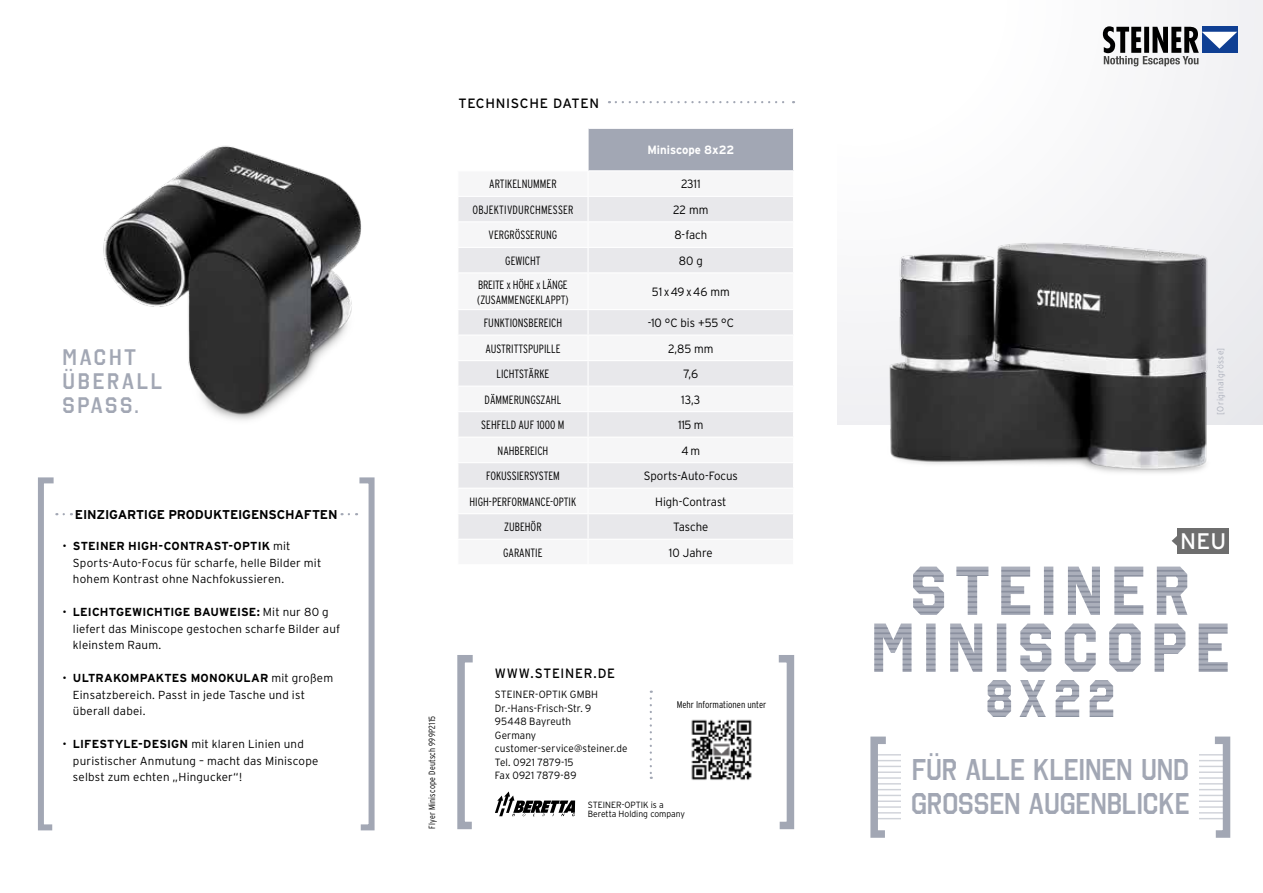
<style>
.page{position:relative;width:1263px;height:893px;background:#fff}
.page>*{position:absolute;margin:0;border:0;box-sizing:border-box;transform-origin:0 0}
.t1{font:30px/33.8px "Octin College Sb";letter-spacing:-.005em;color:#a2a7b4;scale:.95 1}
.t2{font:22.5px/24px "Octin College Sb";letter-spacing:.12em;color:#a2a7b4}
.t3{font:22.5px "Interstate";color:#fff}
.t4{font:13.5px "Interstate";letter-spacing:.05em;color:#000}
.t5{font:13.5px "Interstate";letter-spacing:.05em;color:#000;scale:.95 1}
.t6{font:700 12.75px "Interstate";letter-spacing:-.01em;color:#000}
.t7{font:300 condensed 12px/15px "Interstate";color:#000;scale:.95 1}
.t8{font:300 12px "Interstate";color:#000;scale:.95 1}
.t9{font:300 condensed 12px "Interstate";letter-spacing:.02em;color:#000;scale:.95 1}
.t10{font:700 12px "Interstate";color:#fff;scale:.95 1}
.t11{font:300 12px "Interstate";letter-spacing:.06em;color:#000;scale:.95 1}
.t12{font:300 11.7px/16.5px "Interstate";letter-spacing:.015em;color:#000}
.t13{font:300 10.5px/13.5px "Interstate";letter-spacing:.01em;color:#000;scale:.95 1}
.t14{font:300 condensed 9.75px "Interstate";color:#000}
.t15{font:300 9px/9px "Interstate";color:#000;scale:.95 1}
.t16{font:300 condensed 9px "Interstate";letter-spacing:.025em;color:#000}
.t17{font:300 9px "Interstate";letter-spacing:.045em;color:#acb0bb;scale:.95 1}
.s1{font-weight:700}
</style>
<div class="page">
<img style="left:691px;top:719px;width:61px;height:61px">
<div style="left:838px;top:0;width:425px;height:425px;background:linear-gradient(to right,#fff,#f2f2f4)"></div>
<svg style="left:870px;top:736px;width:23px;height:102px"></svg>
<svg style="left:1207px;top:736px;width:24px;height:102px"></svg>
<hr style="left:875px;top:789px;width:351px;height:1px;background:#a2a7b4">
<hr style="left:875px;top:795px;width:351px;height:1px;background:#a2a7b4">
<hr style="left:875px;top:766px;width:351px;height:1px;background:#a2a7b4">
<hr style="left:875px;top:760px;width:351px;height:1px;background:#a2a7b4">
<hr style="left:875px;top:754px;width:351px;height:1px;background:#a2a7b4">
<hr style="left:875px;top:800px;width:351px;height:2px;background:#a2a7b4">
<hr style="left:875px;top:771px;width:351px;height:2px;background:#a2a7b4">
<hr style="left:875px;top:806px;width:351px;height:2px;background:#a2a7b4">
<hr style="left:875px;top:812px;width:351px;height:2px;background:#a2a7b4">
<hr style="left:875px;top:818px;width:351px;height:1px;background:#a2a7b4">
<hr style="left:875px;top:777px;width:351px;height:2px;background:#a2a7b4">
<hr style="left:875px;top:783px;width:351px;height:1px;background:#a2a7b4">
<div style="left:901px;top:787px;width:298px;height:36px;background:#fff"></div>
<div style="left:901px;top:748px;width:298px;height:43px;background:#fff"></div>
<div style="left:588px;top:128px;width:206px;height:43px;background:#a2a7b4"></div>
<svg style="left:458px;top:197px;width:335px;height:75px;fill:#e8e8eb"></svg>
<hr style="left:588px;top:128px;width:206px;height:1px;background:#fff">
<hr style="left:587px;top:129px;width:2px;height:41px;background:#fff">
<hr style="left:793px;top:129px;width:1px;height:41px;background:#fff">
<hr style="left:588px;top:170px;width:206px;height:1px;background:#fff">
<hr style="left:587px;top:197px;width:2px;height:24px;background:#fff">
<hr style="left:457px;top:221px;width:131px;height:1px;background:#fff">
<hr style="left:588px;top:221px;width:206px;height:1px;background:#fff">
<hr style="left:587px;top:222px;width:2px;height:25px;background:#fff">
<hr style="left:457px;top:247px;width:131px;height:1px;background:#fff">
<hr style="left:588px;top:247px;width:206px;height:1px;background:#fff">
<hr style="left:587px;top:248px;width:2px;height:24px;background:#fff">
<svg style="left:458px;top:310px;width:335px;height:229px"></svg>
<svg style="left:495px;top:791px;width:80px;height:25px"></svg>
<svg style="left:650px;top:691px;width:2px;height:88px"></svg>
<svg style="left:457px;top:655px;width:16px;height:175px"></svg>
<svg style="left:778px;top:655px;width:17px;height:175px"></svg>
<svg style="left:616px;top:101px;width:178px;height:2px"></svg>
<svg style="left:874px;top:599px;width:354px;height:117px"></svg>
<hr style="left:874px;top:606px;width:354px;height:2px;background:#a2a7b4">
<hr style="left:874px;top:612px;width:354px;height:1px;background:#a2a7b4">
<hr style="left:874px;top:601px;width:354px;height:2px;background:#a2a7b4">
<hr style="left:874px;top:617px;width:354px;height:2px;background:#a2a7b4">
<hr style="left:874px;top:632px;width:354px;height:2px;background:#a2a7b4">
<hr style="left:874px;top:622px;width:354px;height:2px;background:#a2a7b4">
<hr style="left:874px;top:653px;width:354px;height:2px;background:#a2a7b4">
<hr style="left:874px;top:669px;width:354px;height:2px;background:#a2a7b4">
<hr style="left:874px;top:643px;width:354px;height:2px;background:#a2a7b4">
<hr style="left:874px;top:627px;width:354px;height:2px;background:#a2a7b4">
<hr style="left:874px;top:648px;width:354px;height:2px;background:#a2a7b4">
<hr style="left:874px;top:638px;width:354px;height:1px;background:#a2a7b4">
<hr style="left:874px;top:658px;width:354px;height:2px;background:#a2a7b4">
<hr style="left:874px;top:674px;width:354px;height:2px;background:#a2a7b4">
<hr style="left:874px;top:664px;width:354px;height:1px;background:#a2a7b4">
<hr style="left:874px;top:679px;width:354px;height:2px;background:#a2a7b4">
<hr style="left:874px;top:695px;width:354px;height:2px;background:#a2a7b4">
<hr style="left:874px;top:684px;width:354px;height:2px;background:#a2a7b4">
<hr style="left:874px;top:716px;width:354px;height:1px;background:#a2a7b4">
<hr style="left:874px;top:705px;width:354px;height:2px;background:#a2a7b4">
<hr style="left:874px;top:690px;width:354px;height:1px;background:#a2a7b4">
<hr style="left:874px;top:711px;width:354px;height:1px;background:#a2a7b4">
<hr style="left:874px;top:700px;width:354px;height:2px;background:#a2a7b4">
<img style="left:849px;top:119px;width:403px;height:480px">
<img style="left:103px;top:145px;width:258px;height:275px">
<svg style="left:38px;top:477px;width:34px;height:354px"></svg>
<svg style="left:349px;top:477px;width:26px;height:354px"></svg>
<div style="left:1177px;top:528px;width:52px;height:25px;background:#6e6e6e"></div>
<svg style="left:1171px;top:535px;width:6px;height:11px"></svg>
<svg style="left:1103px;top:26px;width:134px;height:40px"></svg>
<p class="t4" style="left:459px;top:95px;width:142px">TECHNISCHE DATEN</p>
<p class="t10" style="left:647px;top:143px;width:93px">Miniscope 8x22</p>
<p class="t7" style="left:489px;top:177px;width:72px">ARTIKELNUMMER</p>
<p class="t8" style="left:681px;top:177px;width:22px">2311</p>
<p class="t9" style="left:472px;top:203px;width:108px">OBJEKTIVDURCHMESSER</p>
<p class="t8" style="left:673px;top:203px;width:38px">22 mm</p>
<p class="t7" style="left:489px;top:228px;width:74px">VERGRÖSSERUNG</p>
<p class="t8" style="left:674px;top:228px;width:36px">8-fach</p>
<p class="t7" style="left:505px;top:253px;width:39px">GEWICHT</p>
<p class="t8" style="left:679px;top:254px;width:27px">80 g</p>
<p class="t7" style="left:477px;top:277px;width:98px">BREITE x HÖHE x LÄNGE (ZUSAMMENGEKLAPPT)</p>
<p class="t11" style="left:652px;top:285px;width:83px">51x49x46 mm</p>
<p class="t7" style="left:484px;top:315px;width:84px">FUNKTIONSBEREICH</p>
<p class="t8" style="left:648px;top:316px;width:92px">-10 °C bis +55 °C</p>
<p class="t7" style="left:485px;top:341px;width:81px">AUSTRITTSPUPILLE</p>
<p class="t8" style="left:668px;top:342px;width:50px">2,85 mm</p>
<p class="t7" style="left:496px;top:366px;width:57px">LICHTSTÄRKE</p>
<p class="t8" style="left:683px;top:367px;width:17px">7,6</p>
<p class="t7" style="left:485px;top:392px;width:82px">DÄMMERUNGSZAHL</p>
<p class="t8" style="left:681px;top:393px;width:22px">13,3</p>
<p class="t7" style="left:481px;top:417px;width:89px">SEHFELD AUF 1000 M</p>
<p class="t8" style="left:678px;top:418px;width:28px">115 m</p>
<p class="t7" style="left:498px;top:443px;width:55px">NAHBEREICH</p>
<p class="t8" style="left:681px;top:444px;width:21px">4 m</p>
<p class="t7" style="left:486px;top:468px;width:79px">FOKUSSIERSYSTEM</p>
<p class="t8" style="left:644px;top:469px;width:101px">Sports-Auto-Focus</p>
<p class="t7" style="left:469px;top:494px;width:114px">HIGH-PERFORMANCE-OPTIK</p>
<p class="t8" style="left:655px;top:495px;width:77px">High-Contrast</p>
<p class="t7" style="left:504px;top:519px;width:41px">ZUBEHÖR</p>
<p class="t8" style="left:673px;top:520px;width:39px">Tasche</p>
<p class="t7" style="left:503px;top:545px;width:43px">GARANTIE</p>
<p class="t8" style="left:669px;top:546px;width:47px">10 Jahre</p>
<h2 class="t2" style="left:63px;top:345px;width:101px">MACHT<br>ÜBERALL<br>SPASS.</h2>
<p class="t17" style="left:1215px;top:415px;width:72px;rotate:-90deg">[Originalgrösse]</p>
<p class="t6" style="left:75px;top:507px;width:264px">EINZIGARTIGE PRODUKTEIGENSCHAFTEN</p>
<p class="t12" style="left:73px;top:538px;width:250px;text-indent:-10px">• <span class="s1">STEINER HIGH-CONTRAST-OPTIK</span> mit<br>Sports-Auto-Focus für scharfe, helle Bilder mit hohem Kontrast ohne Nachfokussieren.</p>
<p class="t12" style="left:73px;top:604px;width:269px;text-indent:-10px">• <span class="s1">LEICHTGEWICHTIGE BAUWEISE:</span> Mit nur 80 g liefert das Miniscope gestochen scharfe Bilder auf kleinstem Raum.</p>
<p class="t12" style="left:73px;top:670px;width:262px;text-indent:-10px">• <span class="s1">ULTRAKOMPAKTES MONOKULAR</span> mit großem<br>Einsatzbereich. Passt in jede Tasche und ist überall dabei.</p>
<p class="t12" style="left:73px;top:736px;width:247px;text-indent:-10px">• <span class="s1">LIFESTYLE-DESIGN</span> mit klaren Linien und puristischer Anmutung – macht das Miniscope selbst zum echten „Hingucker“!</p>
<h2 class="t3" style="left:1180px;top:528px;width:48px">NEU</h2>
<p class="t5" style="left:495px;top:665px;width:128px">WWW.STEINER.DE</p>
<p class="t13" style="left:495px;top:688px;width:141px">STEINER-OPTIK GMBH<br>Dr.-Hans-Frisch-Str. 9<br>95448 Bayreuth<br>Germany customer-service@steiner.de<br>Tel. 0921 7879-15<br>Fax 0921 7879-89</p>
<p class="t14" style="left:677px;top:699px;width:91px">Mehr Informationen unter</p>
<p class="t16" style="left:427px;top:829px;width:115px;rotate:-90deg">Flyer Miniscope Deutsch 999P2115</p>
<h1 class="t1" style="left:911px;top:753px;width:295px">FÜR ALLE KLEINEN UND<br>GROSSEN AUGENBLICKE</h1>
<p class="t15" style="left:588px;top:800px;width:104px">STEINER-OPTIK is a<br>Beretta Holding company</p>
</div>
